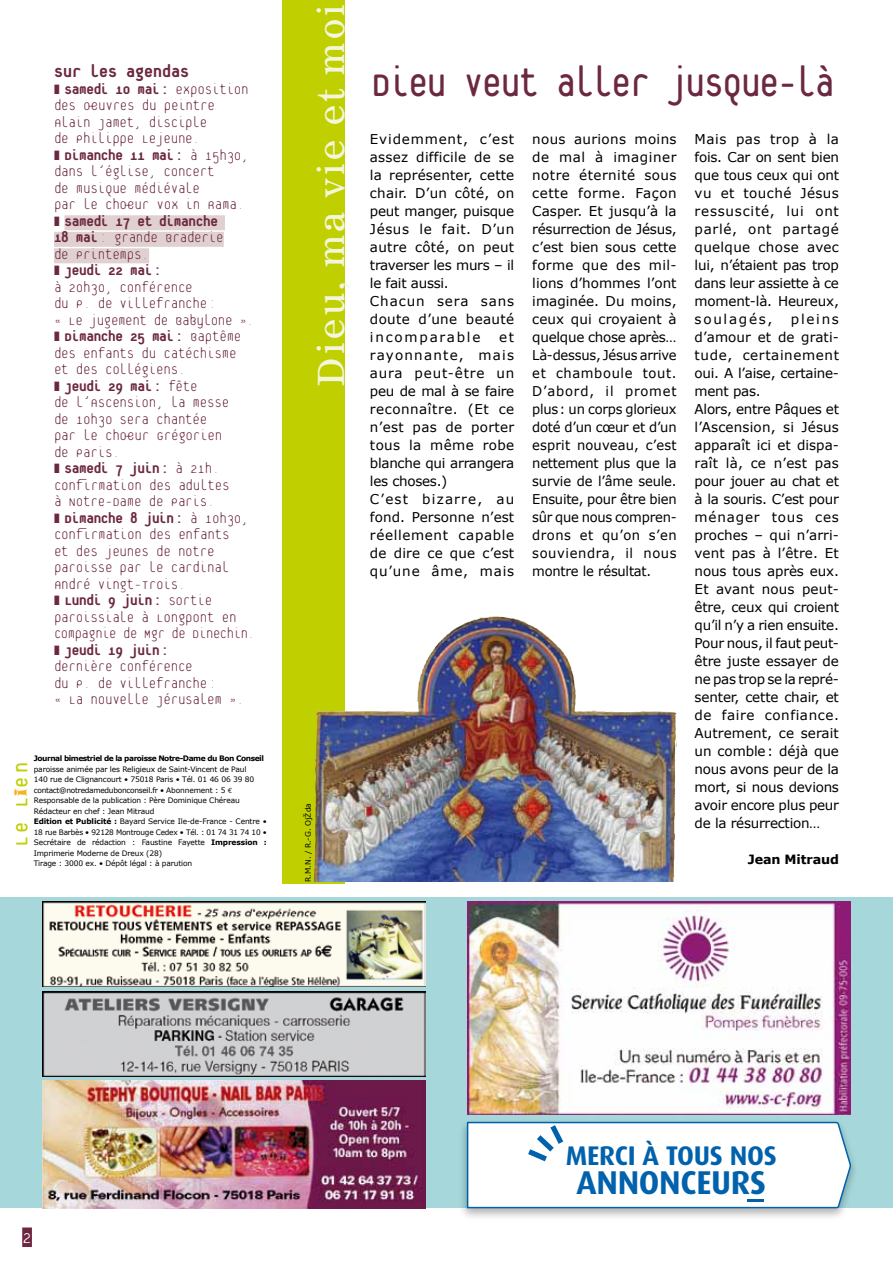
<style>
.page{position:relative;width:893px;height:1263px;background:#fff}
.page>*{position:absolute;margin:0;border:0;box-sizing:border-box;transform-origin:0 0}
.t1{font:46.5px "Platelet";letter-spacing:-.03em;color:#6c2841;scale:.92 1}
.t2{font:36px "Corona";letter-spacing:.04em;color:#f3f6db}
.t3{font:700 33px "Dax";letter-spacing:-.01em;color:#0062ac}
.t4{font:700 27px "Dax";color:#0062ac}
.t5{font:24.15px "Platelet";color:#c0cf00}
.t6{font:100 21px "Platelet";color:#fff}
.t7{font:800 19.5px "Platelet";color:#6c2841}
.t8{font:100 16.5px/16.5px "Platelet";letter-spacing:-.02em;color:#6c2841}
.t9{font:13.5px/18px "Verdana";letter-spacing:.005em;color:#000}
.t10{font:13.5px/18px "Verdana";letter-spacing:.03em;color:#000}
.t11{font:700 12.75px "Verdana";letter-spacing:-.01em;color:#000}
.t12{font:7.5px/10.5px "Verdana";letter-spacing:-.02em;color:#000}
.t13{font:700 7.5px "Verdana";letter-spacing:-.06em;color:#000}
.s1{font-weight:800}
.s2{font-family:"Euro Mono"}
.s3{font-weight:700}
</style>
<div class="page">
<div style="left:22px;top:1227px;width:10px;height:20px;background:#6c2841"></div>
<div style="left:282px;top:0;width:62px;height:883px;background:#c0cf00"></div>
<div style="left:64px;top:215px;width:161px;height:15px;background:#e0d0d0"></div>
<div style="left:54px;top:232px;width:170px;height:15px;background:#e0d0d0"></div>
<div style="left:54px;top:248px;width:95px;height:15px;background:#e0d0d0"></div>
<div style="left:0;top:897px;width:893px;height:311px;background:#a6d8db"></div>
<img style="left:314px;top:617px;width:361px;height:265px">
<svg style="left:14px;top:788px;width:13px;height:9px"></svg>
<img style="left:43px;top:901px;width:383px;height:85px">
<img style="left:43px;top:992px;width:383px;height:85px">
<img style="left:43px;top:1081px;width:383px;height:127px">
<img style="left:468px;top:901px;width:383px;height:213px">
<div style="left:459px;top:1118px;width:400px;height:103px;background:#000;opacity:.3"></div>
<svg style="left:466px;top:1121px;width:386px;height:88px;background:#eef5f8"></svg>
<h3 class="t7" style="left:54px;top:64px;width:137px">sur les agendas</h3>
<p class="t8" style="left:54px;top:82px;width:202px">❚ <span class="s1">Samedi 10 mai:</span> exposition des œuvres du peintre<br>Alain Jamet, disciple<br>de Philippe Lejeune.<br>❚ <span class="s1">Dimanche 11 mai:</span> à 15h30, dans l’église, concert<br>de musique médiévale<br>par le Chœur Vox in Rama.<br>❚ <span class="s1">Samedi 17 et dimanche<br>18 mai</span>: grande Braderie<br>de Printemps.<br>❚ <span class="s1">Jeudi 22 mai:<br></span>à 20h30, conférence<br>du P. de Villefranche:<br>« Le jugement de Babylone ». ❚ <span class="s1">Dimanche 25 mai:</span> Baptême des enfants du catéchisme et des collégiens.<br>❚ <span class="s1">Jeudi 29 mai:</span> fête<br>de l’Ascension, la messe<br>de 10h30 sera chantée<br>par le Chœur Grégorien<br>de Paris.<br>❚ <span class="s1">Samedi 7 juin:</span> à 21h. confirmation des adultes<br>à Notre-Dame de Paris.<br>❚ <span class="s1">Dimanche 8 juin:</span> à 10h30, confirmation des enfants<br>et des jeunes de notre paroisse par le Cardinal<br>André Vingt-Trois.<br>❚ <span class="s1">Lundi 9 juin:</span> sortie paroissiale à Longpont en compagnie de Mgr de Dinechin. ❚ <span class="s1">Jeudi 19 juin:<br></span>dernière conférence<br>du P. de Villefranche:<br>« La nouvelle Jérusalem ».</p>
<p class="t13" style="left:34px;top:754px;width:232px">Journal bimestriel de la paroisse Notre-Dame du Bon Conseil</p>
<p class="t12" style="left:34px;top:763px;width:235px">paroisse animée par les Religieux de Saint-Vincent de Paul<br>140 rue de Clignancourt • 75018 Paris • Tél. 01 46 06 39 80 contact@notredamedubonconseil.fr • Abonnement : 5 <span class="s2">e </span>Responsable de la publication : Père Dominique Chéreau Rédacteur en chef : Jean Mitraud<br><span class="s3">Edition et Publicité :</span> Bayard Service Ile-de-France - Centre • 18 rue Barbès • 92128 Montrouge Cedex • Tél. : 01 74 31 74 10 • Secrétaire de rédaction : Faustine Fayette <span class="s3">Impression :<br></span>Imprimerie Moderne de Dreux (28)<br>Tirage : 3000 ex. • Dépôt légal : à parution</p>
<h3 class="t5" style="left:11px;top:847px;width:86px;rotate:-90deg">Le L en</h3>
<h2 class="t2" style="left:309px;top:387px;width:385px;rotate:-90deg">Dieu, ma vie et moi</h2>
<p class="t12" style="left:303px;top:882px;width:80px;rotate:-90deg">R.M.N. / R.-G. OjŽda</p>
<h1 class="t1" style="left:371px;top:64px;width:505px">Dieu veut aller jusque-là</h1>
<p class="t9" style="left:370px;top:130px;width:146px">Evidemment, c’est assez difficile de se la représenter, cette chair. D’un côté, on peut manger, puisque<br>Jésus le fait. D’un autre côté, on peut traverser les murs – il le fait aussi.<br>Chacun sera sans doute d’une beauté incomparable</p>
<p class="t10" style="left:370px;top:328px;width:146px;text-indent:129px">et rayonnante, mais aura peut-être un peu de mal à se faire reconnaître. (Et ce n’est pas de porter tous la même robe blanche qui arrangera les choses.)<br>C’est bizarre, au fond. Personne n’est réellement capable de dire ce que c’est qu’une âme, mais</p>
<p class="t9" style="left:532px;top:130px;width:146px;text-align:justify">nous aurions moins de mal à imaginer notre éternité sous cette forme. Façon Casper. Et jusqu’à la résurrection de Jésus, c’est bien sous cette forme que des mil&shy;lions d’hommes l’ont imaginée. Du moins, ceux qui croyaient à quelque chose après… Là-dessus, Jésus arrive et chamboule tout.<br>D’abord, il promet plus: un corps glorieux doté d’un cœur et d’un esprit nouveau, c’est nettement plus que la survie de l’âme seule.<br>Ensuite, pour être bien sûr que nous compren&shy;drons et qu’on s’en souviendra, il nous montre le résultat.</p>
<p class="t9" style="left:695px;top:130px;width:146px;text-align:justify">Mais pas trop à la fois. Car on sent bien que tous ceux qui ont vu et touché Jésus ressuscité, lui ont parlé, ont partagé quelque chose avec lui, n’étaient pas trop dans leur assiette à ce moment-là. Heureux, soulagés,</p>
<p class="t9" style="left:695px;top:310px;width:146px;text-indent:96px">pleins d’amour et de grati&shy;tude, certainement oui. A l’aise, certaine&shy;ment pas.<br>Alors, entre Pâques et l’Ascension, si Jésus apparaît ici et dispa&shy;raît là, ce n’est pas pour jouer au chat et à la souris. C’est pour ménager tous ces proches – qui n’arri&shy;vent pas à l’être. Et nous tous après eux.<br>Et avant nous peut&shy;être, ceux qui croient qu’il n’y a rien ensuite.<br>Pour nous, il faut peut&shy;être juste essayer de ne pas trop se la repré&shy;senter, cette chair, et de faire confiance.<br>Autrement, ce serait un comble: déjà que nous avons peur de la mort, si nous devions avoir encore plus peur de la résurrection…</p>
<p class="t11" style="left:748px;top:851px;width:93px">Jean Mitraud</p>
<h3 class="t6" style="left:22px;top:1229px;width:11px">2</h3>
<h3 class="t4" style="left:566px;top:1140px;width:213px">MERCI À TOUS NOS</h3>
<h3 class="t3" style="left:576px;top:1163px;width:191px">ANNONCEURS</h3>
</div>
